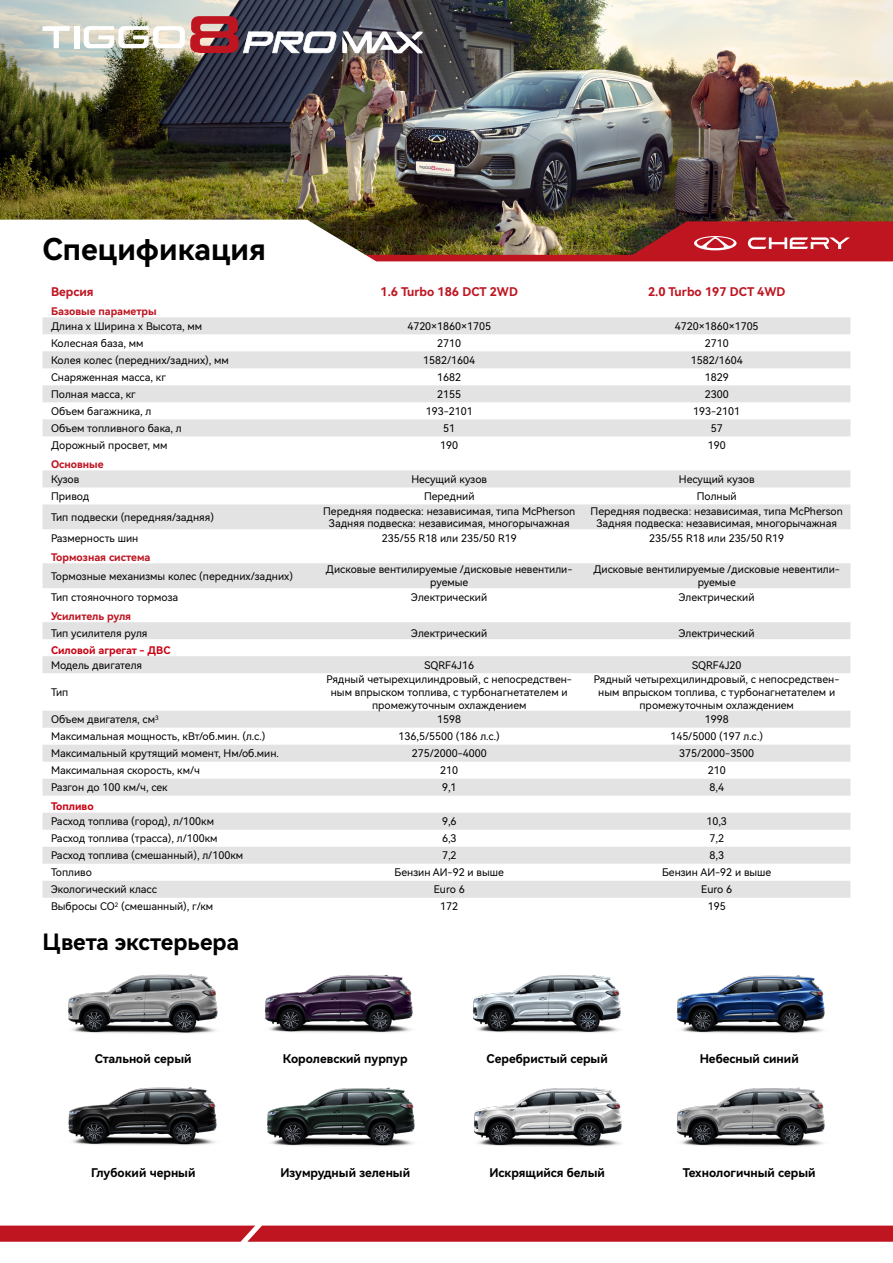
<style>
.page{position:relative;width:893px;height:1263px;background:#fff}
.page>*{position:absolute;margin:0;border:0;box-sizing:border-box;transform-origin:0 0}
.t1{font:30px "Harmony OS Sans SC Bold";color:#000}
.t2{font:22.5px "Harmony OS Sans SC Bold";color:#000}
.t3{font:12px "Harmony OS Sans SC Bold";color:#000}
.t4{font:12px "Harmony OS Sans SC Bold";color:#be1521}
.t5{font:10.5px/12.6px "Harmony OS Sans SC";color:#000;text-align:center}
.t6{font:10.5px "Harmony OS Sans SC Bold";color:#be1521}
.t7{font:10.5px "Harmony OS Sans SC Bold";color:#ca0012}
</style>
<div class="page">
<img style="left:0;top:0;width:893px;height:220px">
<svg style="left:42px;top:220px;width:851px;height:114px"></svg>
<img style="left:68px;top:974px;width:150px;height:60px">
<img style="left:267px;top:1087px;width:148px;height:59px">
<img style="left:676px;top:1087px;width:149px;height:59px">
<img style="left:68px;top:1087px;width:149px;height:58px">
<img style="left:676px;top:975px;width:149px;height:58px">
<img style="left:472px;top:975px;width:149px;height:58px">
<img style="left:264px;top:974px;width:149px;height:59px">
<img style="left:42px;top:221px;width:851px;height:47px">
<svg style="left:43px;top:317px;width:807px;height:51px"></svg>
<svg style="left:43px;top:385px;width:807px;height:513px"></svg>
<div style="left:43px;top:622px;width:807px;height:17px;background:#e3e2e3"></div>
<img style="left:473px;top:1087px;width:149px;height:60px">
<svg style="left:0;top:1225px;width:893px;height:17px;background:#c1222d"></svg>
<svg style="left:43px;top:26px;width:27px;height:22px"></svg>
<div style="left:74px;top:26px;width:5px;height:22px;background:#fff"></div>
<img style="left:84px;top:16px;width:339px;height:38px">
<h1 class="t1" style="left:43px;top:228px;width:225px">Спецификация</h1>
<p class="t4" style="left:51px;top:284px;width:44px">Версия</p>
<p class="t4" style="left:381px;top:284px;width:139px">1.6 Turbo 186 DCT 2WD</p>
<p class="t4" style="left:648px;top:284px;width:139px">2.0 Turbo 197 DCT 4WD</p>
<p class="t6" style="left:51px;top:304px;width:107px">Базовые параметры</p>
<p class="t5" style="left:51px;top:319px;width:153px">Длина х Ширина x Высота, мм</p>
<p class="t5" style="left:407px;top:319px;width:85px">4720×1860×1705</p>
<p class="t5" style="left:675px;top:319px;width:85px">4720×1860×1705</p>
<p class="t5" style="left:51px;top:336px;width:94px">Колесная база, мм</p>
<p class="t5" style="left:437px;top:336px;width:25px">2710</p>
<p class="t5" style="left:705px;top:336px;width:25px">2710</p>
<p class="t5" style="left:51px;top:353px;width:179px">Колея колес (передних/задних), мм</p>
<p class="t5" style="left:423px;top:353px;width:53px">1582/1604</p>
<p class="t5" style="left:691px;top:353px;width:53px">1582/1604</p>
<p class="t5" style="left:51px;top:370px;width:116px">Снаряженная масса, кг</p>
<p class="t5" style="left:437px;top:370px;width:25px">1682</p>
<p class="t5" style="left:705px;top:370px;width:25px">1829</p>
<p class="t5" style="left:51px;top:387px;width:86px">Полная масса, кг</p>
<p class="t5" style="left:437px;top:387px;width:25px">2155</p>
<p class="t5" style="left:705px;top:387px;width:25px">2300</p>
<p class="t5" style="left:51px;top:404px;width:102px">Объем багажника, л</p>
<p class="t5" style="left:426px;top:404px;width:49px">193-2101</p>
<p class="t5" style="left:693px;top:404px;width:49px">193-2101</p>
<p class="t5" style="left:51px;top:421px;width:132px">Объем топливного бака, л</p>
<p class="t5" style="left:443px;top:421px;width:13px">51</p>
<p class="t5" style="left:711px;top:421px;width:13px">57</p>
<p class="t5" style="left:51px;top:438px;width:118px">Дорожный просвет, мм</p>
<p class="t5" style="left:440px;top:438px;width:19px">190</p>
<p class="t5" style="left:708px;top:438px;width:19px">190</p>
<p class="t6" style="left:51px;top:457px;width:54px">Основные</p>
<p class="t5" style="left:51px;top:472px;width:30px">Кузов</p>
<p class="t5" style="left:411px;top:472px;width:77px">Несущий кузов</p>
<p class="t5" style="left:679px;top:472px;width:77px">Несущий кузов</p>
<p class="t5" style="left:51px;top:489px;width:40px">Привод</p>
<p class="t5" style="left:424px;top:489px;width:52px">Передний</p>
<p class="t5" style="left:697px;top:489px;width:41px">Полный</p>
<p class="t5" style="left:51px;top:510px;width:165px">Тип подвески (передняя/задняя)</p>
<p class="t5" style="left:323px;top:504px;width:254px">Передняя подвеска: независимая, типа McPherson<br>Задняя подвеска: независимая, многорычажная</p>
<p class="t5" style="left:591px;top:504px;width:254px">Передняя подвеска: независимая, типа McPherson<br>Задняя подвеска: независимая, многорычажная</p>
<p class="t5" style="left:51px;top:531px;width:89px">Размерность шин</p>
<p class="t5" style="left:382px;top:531px;width:137px">235/55 R18 или 235/50 R19</p>
<p class="t5" style="left:649px;top:531px;width:137px">235/55 R18 или 235/50 R19</p>
<p class="t6" style="left:51px;top:550px;width:101px">Тормозная система</p>
<p class="t5" style="left:51px;top:569px;width:244px">Тормозные механизмы колес (передних/задних)</p>
<p class="t5" style="left:326px;top:563px;width:248px">Дисковые вентилируемые /дисковые невентили&shy;руемые</p>
<p class="t5" style="left:593px;top:563px;width:248px">Дисковые вентилируемые /дисковые невентили&shy;руемые</p>
<p class="t5" style="left:51px;top:590px;width:129px">Тип стояночного тормоза</p>
<p class="t5" style="left:411px;top:590px;width:77px">Электрический</p>
<p class="t5" style="left:679px;top:590px;width:77px">Электрический</p>
<p class="t6" style="left:51px;top:609px;width:82px">Усилитель руля</p>
<p class="t5" style="left:51px;top:626px;width:98px">Тип усилителя руля</p>
<p class="t5" style="left:411px;top:626px;width:77px">Электрический</p>
<p class="t5" style="left:679px;top:626px;width:77px">Электрический</p>
<p class="t7" style="left:51px;top:643px;width:121px">Силовой агрегат - ДВС</p>
<p class="t5" style="left:51px;top:658px;width:93px">Модель двигателя</p>
<p class="t5" style="left:424px;top:658px;width:51px">SQRF4J16</p>
<p class="t5" style="left:692px;top:658px;width:51px">SQRF4J20</p>
<p class="t5" style="left:51px;top:685px;width:19px">Тип</p>
<p class="t5" style="left:326px;top:673px;width:247px">Рядный четырехцилиндровый, с непосредствен&shy;ным впрыском топлива, с турбонагнетателем и промежуточным охлаждением</p>
<p class="t5" style="left:594px;top:673px;width:247px">Рядный четырехцилиндровый, с непосредствен&shy;ным впрыском топлива, с турбонагнетателем и промежуточным охлаждением</p>
<p class="t5" style="left:51px;top:713px;width:109px">Объем двигателя, см<sup>3</sup></p>
<p class="t5" style="left:437px;top:713px;width:25px">1598</p>
<p class="t5" style="left:705px;top:713px;width:25px">1998</p>
<p class="t5" style="left:51px;top:730px;width:216px">Максимальная мощность, кВт/об.мин. (л.с.)</p>
<p class="t5" style="left:399px;top:730px;width:103px">136,5/5500 (186 л.с.)</p>
<p class="t5" style="left:670px;top:730px;width:94px">145/5000 (197 л.с.)</p>
<p class="t5" style="left:51px;top:747px;width:230px">Максимальный крутящий момент, Нм/об.мин.</p>
<p class="t5" style="left:412px;top:747px;width:77px">275/2000-4000</p>
<p class="t5" style="left:679px;top:747px;width:77px">375/2000-3500</p>
<p class="t5" style="left:51px;top:764px;width:151px">Максимальная скорость, км/ч</p>
<p class="t5" style="left:440px;top:764px;width:19px">210</p>
<p class="t5" style="left:708px;top:764px;width:19px">210</p>
<p class="t5" style="left:51px;top:781px;width:118px">Разгон до 100 км/ч, сек</p>
<p class="t5" style="left:442px;top:781px;width:16px">9,1</p>
<p class="t5" style="left:709px;top:781px;width:16px">8,4</p>
<p class="t7" style="left:51px;top:799px;width:44px">Топливо</p>
<p class="t5" style="left:51px;top:815px;width:165px">Расход топлива (город), л/100км</p>
<p class="t5" style="left:442px;top:815px;width:16px">9,6</p>
<p class="t5" style="left:706px;top:815px;width:22px">10,3</p>
<p class="t5" style="left:51px;top:832px;width:168px">Расход топлива (трасса), л/100км</p>
<p class="t5" style="left:442px;top:832px;width:16px">6,3</p>
<p class="t5" style="left:709px;top:832px;width:16px">7,2</p>
<p class="t5" style="left:51px;top:849px;width:194px">Расход топлива (смешанный), л/100км</p>
<p class="t5" style="left:442px;top:849px;width:16px">7,2</p>
<p class="t5" style="left:709px;top:849px;width:16px">8,3</p>
<p class="t5" style="left:51px;top:866px;width:42px">Топливо</p>
<p class="t5" style="left:395px;top:866px;width:111px">Бензин АИ-92 и выше</p>
<p class="t5" style="left:662px;top:866px;width:111px">Бензин АИ-92 и выше</p>
<p class="t5" style="left:51px;top:883px;width:107px">Экологический класс</p>
<p class="t5" style="left:434px;top:883px;width:32px">Euro 6</p>
<p class="t5" style="left:701px;top:883px;width:32px">Euro 6</p>
<p class="t5" style="left:51px;top:900px;width:164px">Выбросы СО<sup>2</sup> (смешанный), г/км</p>
<p class="t5" style="left:440px;top:900px;width:19px">172</p>
<p class="t5" style="left:708px;top:900px;width:19px">195</p>
<h2 class="t2" style="left:43px;top:926px;width:198px">Цвета экстерьера</h2>
<p class="t3" style="left:95px;top:1051px;width:98px">Стальной серый</p>
<p class="t3" style="left:283px;top:1051px;width:126px">Королевский пурпур</p>
<p class="t3" style="left:487px;top:1051px;width:123px">Серебристый серый</p>
<p class="t3" style="left:700px;top:1051px;width:101px">Небесный синий</p>
<p class="t3" style="left:91px;top:1164px;width:106px">Глубокий черный</p>
<p class="t3" style="left:280px;top:1164px;width:131px">Изумрудный зеленый</p>
<p class="t3" style="left:683px;top:1164px;width:134px">Технологичный серый</p>
<p class="t3" style="left:489px;top:1164px;width:117px">Искрящийся белый</p>
</div>
